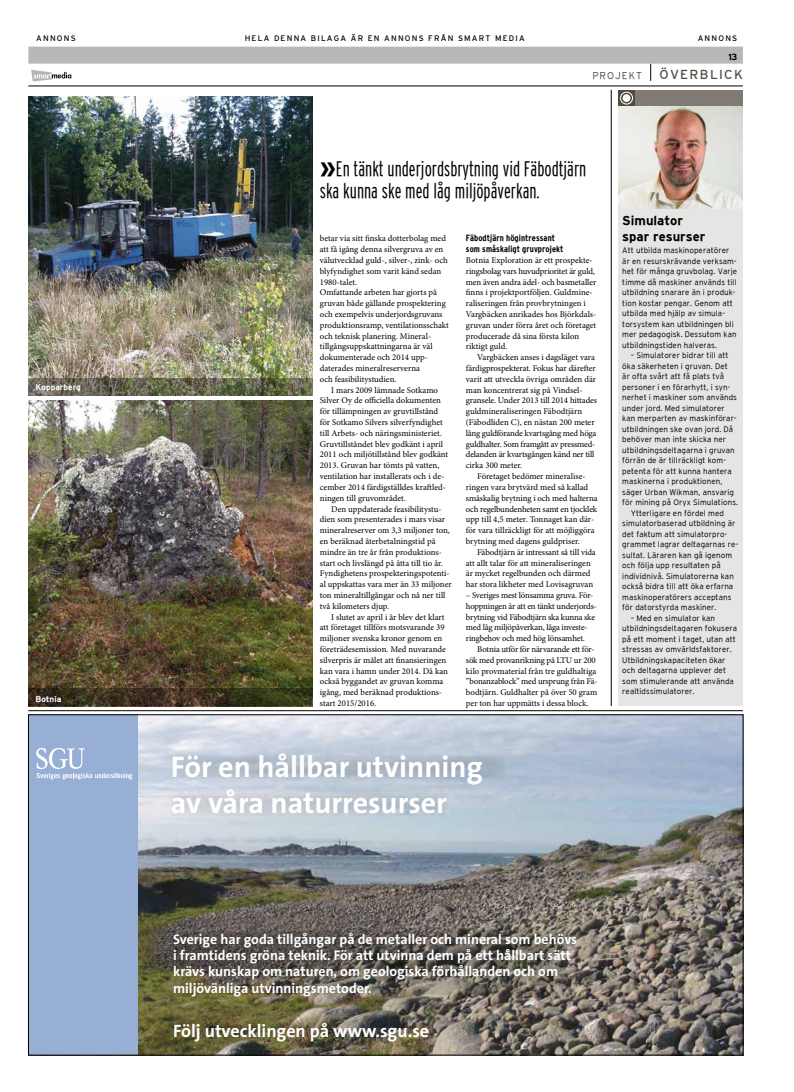
<style>
.page{position:relative;width:794px;height:1092px;background:#fff}
.page>*{position:absolute;margin:0;border:0;box-sizing:border-box;transform-origin:0 0}
.t1{font:700 30px/36px "The Sans Os F";color:#fff}
.t2{font:21px/22px "Interstate Light Compressed";color:#000}
.t3{font:700 18px "The Sans Os F";color:#fff}
.t4{font:700 14px/16.3px "The Sans Os F";color:#fff}
.t5{font:700 13px/16px "Interstate";color:#000}
.t6{font:13px "Interstate";letter-spacing:.1em;color:#534b43}
.t7{font:300 10px "Interstate";letter-spacing:.1em;color:#534b43}
.t8{font:700 condensed 9px/10.8px "Interstate";letter-spacing:.01em;color:#000}
.t9{font:700 9px "Interstate";color:#000}
.t10{font:8.8px/10.8px "Minion Pro";letter-spacing:-.005em;color:#000}
.t11{font:8.8px/10.8px "Minion Pro";letter-spacing:-.025em;color:#000}
.t12{font:700 8.3px "Interstate";color:#fff}
.t13{font:300 8px/10.5px "Interstate";letter-spacing:.01em;color:#000}
.t14{font:8px "Interstate";letter-spacing:.15em;color:#000}
.s1{font-family:"Interstate";font-weight:700;font-size:25.7px}
</style>
<div class="page">
<hr style="left:28px;top:86px;width:715px;height:1px;background:#000">
<div style="left:28px;top:47px;width:715px;height:17px;background:#bab8b6"></div>
<svg style="left:31px;top:70px;width:40px;height:11px"></svg>
<svg style="left:650px;top:64px;width:1px;height:17px"></svg>
<img style="left:28px;top:96px;width:285px;height:282px">
<img style="left:28px;top:400px;width:285px;height:288px">
<hr style="left:28px;top:710px;width:715px;height:1px;background:#000">
<hr style="left:611px;top:90px;width:1px;height:616px;background:#000">
<img style="left:138px;top:716px;width:603px;height:337px">
<svg style="left:155px;top:931px;width:18px;height:43px"></svg>
<div style="left:28px;top:714px;width:110px;height:340px;background:#97afd4"></div>
<svg style="left:36px;top:748px;width:96px;height:31px"></svg>
<div style="left:171px;top:793px;width:276px;height:23px;background:linear-gradient(to right,#d2d3d9,#b0bdc8)"></div>
<div style="left:172px;top:755px;width:332px;height:23px;background:linear-gradient(to right,#b8c2ce,#a4b0c0)"></div>
<svg style="left:175px;top:933px;width:390px;height:59px;background:#5d574f"></svg>
<div style="left:618px;top:94px;width:125px;height:612px;background:#e6e5e4"></div>
<div style="left:631px;top:90px;width:112px;height:16px;background:#7f7a74"></div>
<svg style="left:618px;top:90px;width:17px;height:16px"></svg>
<div style="left:620px;top:92px;width:13px;height:12px;border:1px solid #fff;border-radius:50%"></div>
<div style="left:622px;top:94px;width:8px;height:8px;background:#fff;border-radius:50%"></div>
<img style="left:618px;top:106px;width:125px;height:103px">
<svg style="left:28px;top:378px;width:285px;height:18px;background:#666650"></svg>
<svg style="left:28px;top:688px;width:285px;height:18px;background:#3a321e"></svg>
<p class="t14" style="left:36px;top:34px;width:41px">ANNONS</p>
<p class="t14" style="left:245px;top:34px;width:281px">HELA DENNA BILAGA ÄR EN ANNONS FRÅN SMART MEDIA</p>
<p class="t14" style="left:697px;top:34px;width:41px">ANNONS</p>
<p class="t9" style="left:728px;top:52px;width:10px">13</p>
<p class="t7" style="left:592px;top:70px;width:51px">PROJEKT</p>
<h3 class="t6" style="left:659px;top:67px;width:85px">ÖVERBLICK</h3>
<p class="t12" style="left:35px;top:382px;width:47px">Kopparberg</p>
<p class="t12" style="left:35px;top:694px;width:27px">Botnia</p>
<h2 class="t2" style="left:320px;top:157px;width:268px"><span class="s1">»</span>En tänkt underjordsbrytning vid Fäbodtjärn ska kunna ske med låg miljöpåverkan.</h2>
<p class="t10" style="left:320px;top:233px;width:130px">betar via sitt finska dotterbolag med att få igång denna silvergruva av en välutvecklad guld-, silver-, zink- och blyfyndighet som varit känd sedan<br>1980-talet.<br>Omfattande arbeten har gjorts på gruvan både gällande prospektering och exempelvis underjordsgruvans produktionsramp, ventilationsschakt och teknisk planering. Mineral&shy;tillgångsuppskattningarna är väl dokumenterade och 2014 upp&shy;daterades mineralreserverna<br>och feasibilitystudien.</p>
<p class="t10" style="left:320px;top:384px;width:130px;text-indent:11px">I mars 2009 lämnade Sotkamo Silver Oy de officiella dokumenten för tillämpningen av gruvtillstånd för Sotkamo Silvers silverfyndighet till Arbets- och näringsministeriet.<br>Gruvtillståndet blev godkänt i april 2011 och miljötillstånd blev godkänt 2013. Gruvan har tömts på vatten, ventilation har installerats och i de&shy;cember 2014 färdigställdes kraftled&shy;ningen till gruvområdet.</p>
<p class="t10" style="left:320px;top:503px;width:133px;text-indent:11px">Den uppdaterade feasibilitystu&shy;dien som presenterades i mars visar mineralreserver om 3,3 miljoner ton, en beräknad återbetalningstid på mindre än tre år från produktions&shy;start och livslängd på åtta till tio år.<br>Fyndighetens prospekteringspotenti&shy;al uppskattas vara mer än 33 miljoner ton mineraltillgångar och nå ner till två kilometers djup.</p>
<p class="t10" style="left:320px;top:611px;width:130px;text-indent:11px">I slutet av april i år blev det klart att företaget tillförs motsvarande 39 miljoner svenska kronor genom en företrädesemission. Med nuvarande silverpris är målet att finansieringen kan vara i hamn under 2014. Då kan också byggandet av gruvan komma igång, med beräknad produktions&shy;start 2015/2016.</p>
<p class="t8" style="left:466px;top:233px;width:99px">Fäbodtjärn högintressant som småskaligt gruvprojekt</p>
<p class="t10" style="left:466px;top:255px;width:132px">Botnia Exploration är ett prospekte&shy;ringsbolag vars huvudprioritet är guld, men även andra ädel- och basmetaller finns i projektportföljen. Guldmine&shy;raliseringen från provbrytningen i Vargbäcken anrikades hos Björkdals&shy;gruvan under förra året och företaget producerade då sina första kilon riktigt guld.</p>
<p class="t10" style="left:466px;top:352px;width:133px;text-indent:11px">Vargbäcken anses i dagsläget vara färdigprospekterat. Fokus har därefter varit att utveckla övriga områden där man koncentrerat sig på Vindsel&shy;gransele. Under 2013 till 2014 hittades guldmineraliseringen Fäbodtjärn (Fäbodliden C), en nästan 200 meter lång guldförande kvartsgång med höga guldhalter. Som framgått av pressmed&shy;delanden är kvartsgången känd ner till cirka 300 meter.</p>
<p class="t10" style="left:466px;top:471px;width:133px;text-indent:11px">Företaget bedömer mineralise&shy;ringen vara brytvärd med så kallad småskalig brytning i och med halterna och regelbundenheten samt en tjocklek upp till 4,5 meter. Tonnaget kan där&shy;för vara tillräckligt för att möjliggöra brytning med dagens guldpriser.</p>
<p class="t10" style="left:466px;top:546px;width:131px;text-indent:11px">Fäbodtjärn är intressant så till vida att allt talar för att mineraliseringen är mycket regelbunden och därmed har stora likheter med Lovisagruvan</p>
<p class="t11" style="left:466px;top:589px;width:132px">– Sveriges mest lönsamma gruva. För&shy;hoppningen är att en tänkt underjords&shy;brytning vid Fäbodtjärn ska kunna ske med låg miljöpåverkan, låga investe&shy;ringbehov och med hög lönsamhet.</p>
<p class="t10" style="left:466px;top:643px;width:133px;text-indent:11px">Botnia utför för närvarande ett för&shy;sök med provanrikning på LTU ur 200 kilo provmaterial från tre guldhaltiga ”bonanzablock” med ursprung från Fä&shy;bodtjärn. Guldhalter på över 50 gram per ton har uppmätts i dessa block.</p>
<h1 class="t1" style="left:171px;top:749px;width:313px">För en hållbar utvinning av våra naturresurser</h1>
<h3 class="t5" style="left:622px;top:212px;width:85px">Simulator spar resurser</h3>
<p class="t13" style="left:622px;top:245px;width:116px">Att utbilda maskinoperatörer är en resurskrävande verksam&shy;het för många gruvbolag. Varje timme då maskiner används till utbildning snarare än i produk&shy;tion kostar pengar. Genom att utbilda med hjälp av simula&shy;torsystem kan utbildningen bli mer pedagogisk. Dessutom kan utbildningstiden halveras.</p>
<p class="t13" style="left:631px;top:350px;width:99px">– Simulatorer bidrar till att</p>
<p class="t13" style="left:622px;top:361px;width:107px">öka säkerheten i gruvan. Det</p>
<p class="t13" style="left:622px;top:371px;width:103px">är ofta svårt att få plats två</p>
<p class="t13" style="left:622px;top:382px;width:110px">personer i en förarhytt, i syn-</p>
<p class="t13" style="left:622px;top:392px;width:116px">nerhet i maskiner som används</p>
<p class="t13" style="left:622px;top:403px;width:104px">under jord. Med simulatorer</p>
<p class="t13" style="left:622px;top:413px;width:116px">kan merparten av maskinförar-</p>
<p class="t13" style="left:622px;top:423px;width:112px">utbildningen ske ovan jord. Då</p>
<p class="t13" style="left:622px;top:434px;width:105px">behöver man inte skicka ner</p>
<p class="t13" style="left:622px;top:444px;width:114px">utbildningsdeltagarna i gruvan</p>
<p class="t13" style="left:622px;top:455px;width:105px">förrän de är tillräckligt kom-</p>
<p class="t13" style="left:622px;top:465px;width:111px">petenta för att kunna hantera</p>
<p class="t13" style="left:622px;top:476px;width:102px">maskinerna i produktionen,</p>
<p class="t13" style="left:622px;top:486px;width:113px">säger Urban Wikman, ansvarig</p>
<p class="t13" style="left:622px;top:497px;width:117px">för mining på Oryx Simulations.</p>
<p class="t13" style="left:631px;top:507px;width:95px">Ytterligare en fördel med</p>
<p class="t13" style="left:622px;top:518px;width:115px">simulatorbaserad utbildning är</p>
<p class="t13" style="left:622px;top:528px;width:106px">det faktum att simulatorpro-</p>
<p class="t13" style="left:622px;top:539px;width:117px">grammet lagrar deltagarnas re-</p>
<p class="t13" style="left:622px;top:549px;width:111px">sultat. Läraren kan gå igenom</p>
<p class="t13" style="left:622px;top:560px;width:100px">och följa upp resultaten på</p>
<p class="t13" style="left:622px;top:570px;width:113px">individnivå. Simulatorerna kan</p>
<p class="t13" style="left:622px;top:581px;width:112px">också bidra till att öka erfarna</p>
<p class="t13" style="left:622px;top:591px;width:111px">maskinoperatörers acceptans</p>
<p class="t13" style="left:622px;top:602px;width:96px">för datorstyrda maskiner.</p>
<p class="t13" style="left:622px;top:612px;width:116px;text-indent:9px">– Med en simulator kan utbildningsdeltagaren fokusera på ett moment i taget, utan att stressas av omvärldsfaktorer.<br>Utbildningskapaciteten ökar och deltagarna upplever det som stimulerande att använda realtidssimulatorer.</p>
<h3 class="t4" style="left:173px;top:930px;width:405px">Sverige har goda tillgångar på de metaller och mineral som behövs i framtidens gröna teknik. För att utvinna dem på ett hållbart sätt krävs kunskap om naturen, om geologiska förhållanden och om miljövänliga utvinningsmetoder.</h3>
<h3 class="t3" style="left:173px;top:1018px;width:257px">Följ utvecklingen på www.sgu.se</h3>
</div>
